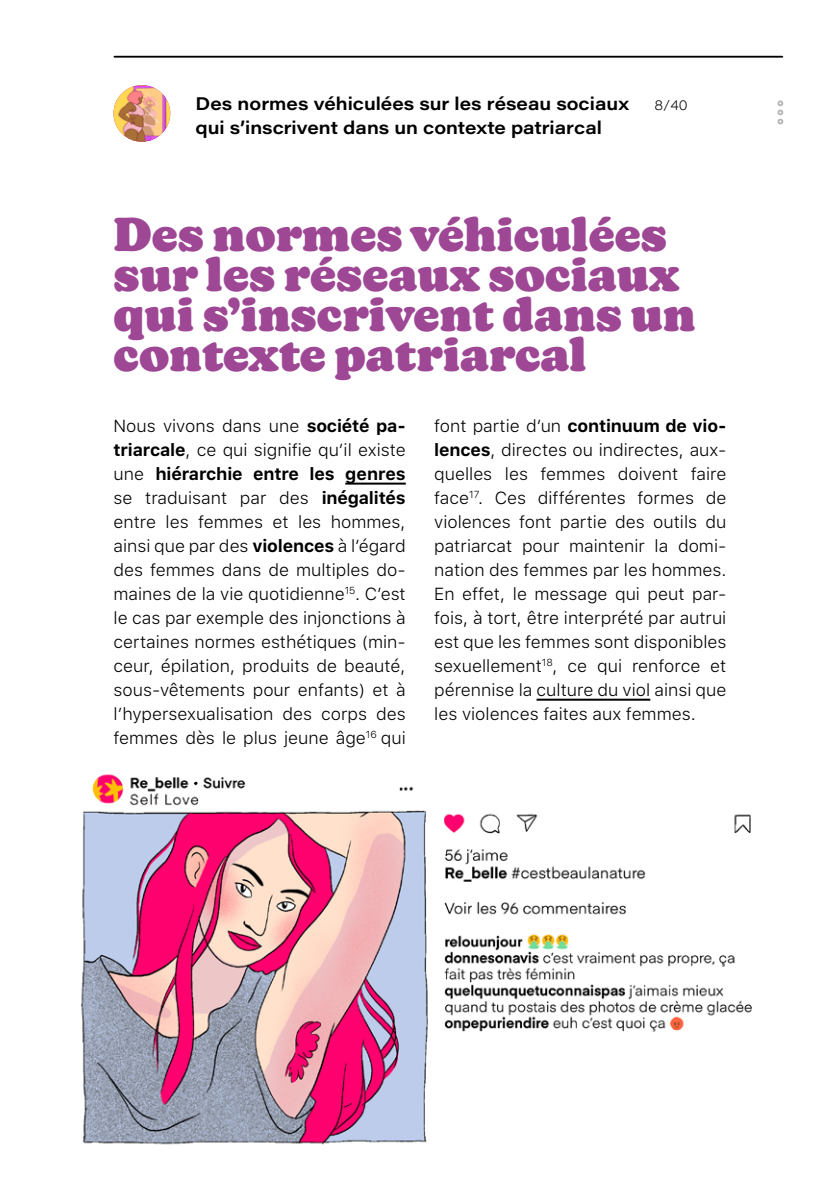
<style>
.page{position:relative;width:840px;height:1191px;background:#fff}
.page>*{position:absolute;margin:0;border:0;box-sizing:border-box;transform-origin:0 0}
.t1{font:900 46px/40px "Kansas New";color:#9e4794}
.t2{font:18px "Acumin Variable Concept";color:#000}
.t3{font:300 17.4px/24px "SFUI Text";color:#000;text-align:justify}
.t4{font:14px "Acumin Variable Concept";color:#000}
.s1{font-weight:700}
</style>
<div class="page">
<img style="left:113px;top:85px;width:57px;height:57px;border-radius:28px">
<hr style="left:345px;top:482px;width:60px;height:2px;background:#000">
<hr style="left:536px;top:698px;width:114px;height:2px;background:#000">
<svg style="left:777px;top:100px;width:5px;height:24px"></svg>
<hr style="left:114px;top:56px;width:667px;height:2px;background:#000">
<img style="left:81px;top:774px;width:671px;height:371px">
<p class="t2" style="left:195px;top:91px;width:435px">Des normes véhiculées sur les réseau sociaux</p>
<p class="t4" style="left:654px;top:95px;width:35px">8/40</p>
<p class="t2" style="left:195px;top:115px;width:408px">qui s’inscrivent dans un contexte patriarcal</p>
<h1 class="t1" style="left:113px;top:215px;width:583px">Des normes véhiculées sur les réseaux sociaux qui s’inscrivent dans un contexte patriarcal</h1>
<p class="t3" style="left:113px;top:413px;width:293px">Nous vivons dans une <span class="s1">société pa&shy;triarcale</span>, ce qui signifie qu’il existe une <span class="s1">hiérarchie entre les genres </span>se traduisant par des <span class="s1">inégalités </span>entre les femmes et les hommes, ainsi que par des <span class="s1">violences</span> à l’égard des femmes dans de multiples do&shy;maines de la vie quotidienne<sup>15</sup>. C’est le cas par exemple des injonctions à certaines normes esthétiques (min&shy;ceur, épilation, produits de beauté, sous-vêtements pour enfants) et à l’hypersexualisation des corps des femmes dès le plus jeune âge<sup>16</sup> qui</p>
<p class="t3" style="left:434px;top:413px;width:293px">font partie d’un <span class="s1">continuum de vio&shy;lences</span>, directes ou indirectes, aux&shy;quelles les femmes doivent faire face<sup>17</sup>. Ces différentes formes de violences font partie des outils du patriarcat pour maintenir la domi&shy;nation des femmes par les hommes.<br>En effet, le message qui peut par&shy;fois, à tort, être interprété par autrui est que les femmes sont disponibles sexuellement<sup>18</sup>, ce qui renforce et pérennise la culture du viol ainsi que les violences faites aux femmes.</p>
</div>
